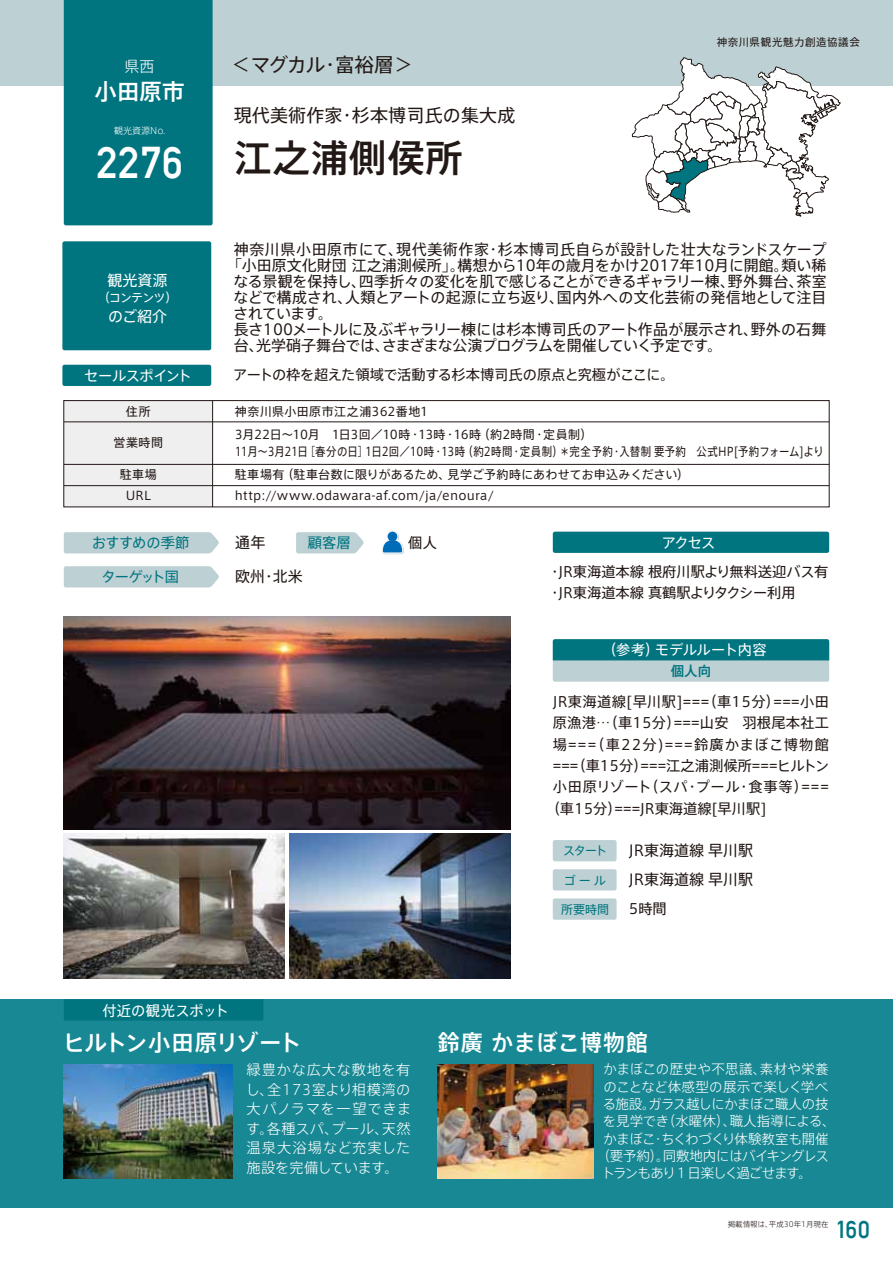
<style>
.page{position:relative;width:893px;height:1263px;background:#fff}
.page>*{position:absolute;margin:0;border:0;box-sizing:border-box;transform-origin:0 0}
.t1{font:43.5px "Alte DIN1451 Mittelschrift";color:#fff}
.t2{font:500 37.5px "Axis Pro N";letter-spacing:.02em;color:#221815}
.t3{font:24px "Alte DIN1451 Mittelschrift";color:#007580}
.t4{font:500 22.5px "Axis Pro N";letter-spacing:-.045em;color:#fff}
.t5{font:500 22.5px "Axis Pro N";letter-spacing:.045em;color:#fff}
.t6{font:500 22.5px "Axis Pro N";letter-spacing:.005em;color:#fff}
.t7{font:19.5px "Axis Pro N";letter-spacing:-.045em;color:#221815}
.t8{font:18px "Axis Pro N";letter-spacing:.01em;color:#221815}
.t9{font:15px "Axis Pro N";color:#221815}
.t10{font:15px "Axis Pro N";letter-spacing:-.025em;color:#221815}
.t11{font:15px "Axis Pro N";letter-spacing:.04em;color:#221815}
.t12{font:15px "Axis Pro N";letter-spacing:-.05em;color:#221815}
.t13{font:15px "Axis Pro N";color:#fff}
.t14{font:300 15px "Axis Pro N";color:#fff}
.t15{font:14.25px/21.3px "Axis Pro N";color:#221815}
.t16{font:300 14.25px/19.5px "Axis Pro N";letter-spacing:.02em;color:#fff;text-align:justify}
.t17{font:14.25px "Axis Pro N";letter-spacing:-.025em;color:#221815}
.t18{font:14.25px "Axis Pro N";letter-spacing:.025em;color:#221815}
.t19{font:14.25px "Axis Pro N";letter-spacing:-.025em;color:#fff}
.t20{font:14.25px "Axis Pro N";letter-spacing:.08em;color:#221815}
.t21{font:14.25px "Axis Pro N";letter-spacing:.045em;color:#221815}
.t22{font:14.25px "Axis Pro N";letter-spacing:.01em;color:#fff}
.t23{font:14.25px "Axis Pro N";letter-spacing:-.04em;color:#007580}
.t24{font:14.25px "Axis Pro N";letter-spacing:-.02em;color:#007580}
.t25{font:300 13.5px "Axis Pro N";letter-spacing:-.025em;color:#fff}
.t26{font:300 13.5px "Axis Pro N";color:#fff}
.t27{font:300 13.5px "Axis Pro N";letter-spacing:.025em;color:#fff}
.t28{font:300 13.5px "Axis Pro N";letter-spacing:-.09em;color:#fff}
.t29{font:500 13.5px "Axis Pro N";color:#007580}
.t30{font:12px/23.1px "Axis Pro N";letter-spacing:.02em;color:#221815;scale:.87 1}
.t31{font:12px/21px "Axis Pro N";letter-spacing:.02em;color:#221815;text-align:center}
.t32{font:12px "Axis Pro N";letter-spacing:-.04em;color:#007580}
.t33{font:12px "Axis Pro N";letter-spacing:-.07em;color:#fff}
.t34{font:10.5px "Axis Pro N";letter-spacing:.055em;color:#221815}
.t35{font:300 9px "Axis Pro N";color:#fff}
.t36{font:300 7.5px "Axis Pro N";color:#221815}
</style>
<div class="page">
<div style="left:0;top:0;width:893px;height:85px;background:#bdd0d4"></div>
<div style="left:64px;top:0;width:149px;height:225px;background:#007580"></div>
<svg style="left:632px;top:57px;width:209px;height:160px"></svg>
<div style="left:553px;top:532px;width:276px;height:21px;background:#007580;border-radius:2px"></div>
<div style="left:64px;top:401px;width:149px;height:106px;background:#efefef"></div>
<hr style="left:212px;top:401px;width:1px;height:106px;background:#221815">
<hr style="left:64px;top:464px;width:765px;height:1px;background:#221815">
<hr style="left:64px;top:421px;width:765px;height:1px;background:#221815">
<hr style="left:64px;top:485px;width:765px;height:1px;background:#221815">
<div style="left:63px;top:400px;width:767px;height:107px;border:1px solid #221815"></div>
<div style="left:0;top:999px;width:893px;height:209px;background:#188994"></div>
<div style="left:64px;top:999px;width:199px;height:21px;background:#007580"></div>
<div style="left:553px;top:639px;width:276px;height:43px;background:#bdd0d4;border-radius:2px"></div>
<div style="left:553px;top:639px;width:276px;height:21px;background:#007580"></div>
<div style="left:62px;top:241px;width:149px;height:109px;background:#007580;border-radius:2px"></div>
<div style="left:62px;top:365px;width:149px;height:21px;background:#007580;border-radius:2px"></div>
<div style="left:553px;top:840px;width:64px;height:21px;background:#bdd0d4;border-radius:2px"></div>
<div style="left:553px;top:898px;width:64px;height:22px;background:#bdd0d4;border-radius:2px"></div>
<div style="left:553px;top:869px;width:64px;height:21px;background:#bdd0d4;border-radius:2px"></div>
<svg style="left:64px;top:566px;width:155px;height:21px;background:#bfd1d5"></svg>
<svg style="left:296px;top:532px;width:68px;height:21px"></svg>
<svg style="left:64px;top:532px;width:155px;height:21px;background:#bfd1d5"></svg>
<svg style="left:382px;top:530px;width:22px;height:25px"></svg>
<img style="left:64px;top:617px;width:446px;height:212px">
<img style="left:64px;top:833px;width:221px;height:145px">
<img style="left:289px;top:833px;width:221px;height:145px">
<img style="left:438px;top:1064px;width:155px;height:115px">
<img style="left:64px;top:1064px;width:168px;height:115px">
<p class="t14" style="left:125px;top:58px;width:31px">県西</p>
<h3 class="t6" style="left:95px;top:81px;width:91px">小田原市</h3>
<p class="t35" style="left:114px;top:126px;width:53px">観光資源No.</p>
<h1 class="t1" style="left:97px;top:137px;width:88px">2276</h1>
<p class="t13" style="left:108px;top:273px;width:61px">観光資源</p>
<p class="t33" style="left:98px;top:292px;width:81px">（コンテンツ）</p>
<p class="t13" style="left:108px;top:309px;width:61px">のご紹介</p>
<h3 class="t7" style="left:232px;top:55px;width:183px">＜マグカル・富裕層＞</h3>
<p class="t8" style="left:234px;top:106px;width:283px">現代美術作家・杉本博司氏の集大成</p>
<h2 class="t2" style="left:234px;top:139px;width:230px">江之浦側侯所</h2>
<p class="t34" style="left:717px;top:37px;width:145px">神奈川県観光魅力創造協議会</p>
<p class="t11" style="left:234px;top:241px;width:594px">神奈川県小田原市にて、現代美術作家・杉本博司氏自らが設計した壮大なランドスケープ</p>
<p class="t9" style="left:227px;top:257px;width:601px">「小田原文化財団 江之浦測候所」。構想から10年の歳月をかけ2017年10月に開館。類い稀</p>
<p class="t10" style="left:234px;top:274px;width:595px">なる景観を保持し、四季折々の変化を肌で感じることができるギャラリー棟、野外舞台、茶室</p>
<p class="t9" style="left:234px;top:290px;width:594px">などで構成され、人類とアートの起源に立ち返り、国内外への文化芸術の発信地として注目</p>
<p class="t9" style="left:233px;top:306px;width:101px">されています。</p>
<p class="t9" style="left:234px;top:322px;width:594px">長さ100メートルに及ぶギャラリー棟には杉本博司氏のアート作品が展示され、野外の石舞</p>
<p class="t12" style="left:234px;top:338px;width:490px">台、光学硝子舞台では、さまざまな公演プログラムを開催していく予定です。</p>
<p class="t19" style="left:84px;top:368px;width:109px">セールスポイント</p>
<p class="t17" style="left:233px;top:368px;width:443px">アートの枠を超えた領域で活動する杉本博司氏の原点と究極がここに。</p>
<p class="t31" style="left:126px;top:401px;width:26px">住所</p>
<p class="t31" style="left:114px;top:432px;width:51px">営業時間</p>
<p class="t31" style="left:120px;top:464px;width:39px">駐車場<br>URL</p>
<p class="t31" style="left:235px;top:400px;width:359px;line-height:23.1px;text-align:left">神奈川県小田原市江之浦362番地1<br>3月22日～10月　1日3回／10時・13時・16時（約2時間・定員制）</p>
<p class="t30" style="left:235px;top:440px;width:678px">11月～3月21日［春分の日］1日2回／10時・13時（約2時間・定員制）＊完全予約・入替制 要予約　公式HP[予約フォーム]より駐車場有（駐車台数に限りがあるため、見学ご予約時にあわせてお申込みください）</p>
<p class="t31" style="left:235px;top:485px;width:260px">http://www.odawara-af.com/ja/enoura/</p>
<p class="t24" style="left:92px;top:535px;width:99px">おすすめの季節</p>
<p class="t9" style="left:235px;top:534px;width:32px">通年</p>
<p class="t23" style="left:308px;top:536px;width:44px">顧客層</p>
<p class="t15" style="left:408px;top:532px;width:31px">個人</p>
<p class="t23" style="left:102px;top:570px;width:79px">ターゲット国</p>
<p class="t9" style="left:235px;top:569px;width:69px">欧州・北米</p>
<p class="t19" style="left:662px;top:535px;width:55px">アクセス</p>
<p class="t15" style="left:548px;top:561px;width:282px">・JR東海道本線 根府川駅より無料送迎バス有・JR東海道本線 真鶴駅よりタクシー利用</p>
<p class="t19" style="left:602px;top:642px;width:166px">（参考）モデルルート内容</p>
<p class="t18" style="left:553px;top:695px;width:278px">JR東海道線[早川駅]===（車15分）===小田</p>
<p class="t15" style="left:553px;top:712px;width:278px">原漁港…（車15分）===山安 羽根尾本社工</p>
<p class="t20" style="left:553px;top:737px;width:278px">場===（車22分)===鈴廣かまぼこ博物館</p>
<p class="t15" style="left:553px;top:755px;width:278px">===（車15分）===江之浦測候所===ヒルトン</p>
<p class="t21" style="left:553px;top:780px;width:278px">小田原リゾート（スパ・プール・食事等）===</p>
<p class="t15" style="left:546px;top:797px;width:222px">（車15分）===JR東海道線[早川駅]</p>
<p class="t29" style="left:671px;top:664px;width:42px">個人向</p>
<p class="t32" style="left:563px;top:844px;width:46px">スタート</p>
<p class="t9" style="left:629px;top:842px;width:126px">JR東海道線 早川駅</p>
<p class="t32" style="left:564px;top:874px;width:44px">ゴ ー ル</p>
<p class="t9" style="left:629px;top:871px;width:126px">JR東海道線 早川駅</p>
<p class="t32" style="left:561px;top:903px;width:49px">所要時間</p>
<p class="t15" style="left:629px;top:898px;width:40px">5時間</p>
<p class="t22" style="left:102px;top:1003px;width:128px">付近の観光スポット</p>
<h3 class="t4" style="left:63px;top:1031px;width:240px">ヒルトン小田原リゾート</h3>
<p class="t16" style="left:246px;top:1060px;width:167px">緑豊かな広大な敷地を有し、全173室より相模湾の大パノラマを一望できます。各種スパ、プール、天然温泉大浴場など充実した施設を完備しています。</p>
<h3 class="t5" style="left:438px;top:1031px;width:212px">鈴廣 かまぼこ博物館</h3>
<p class="t27" style="left:603px;top:1062px;width:227px">かまぼこの歴史や不思議、素材や栄養</p>
<p class="t25" style="left:603px;top:1080px;width:226px">のことなど体感型の展示で楽しく学べ</p>
<p class="t25" style="left:603px;top:1097px;width:227px">る施設。ガラス越しにかまぼこ職人の技</p>
<p class="t26" style="left:603px;top:1114px;width:234px">を見学でき（水曜休）、職人指導による、</p>
<p class="t25" style="left:603px;top:1131px;width:227px">かまぼこ・ちくわづくり体験教室も開催</p>
<p class="t25" style="left:597px;top:1149px;width:234px">（要予約）。同敷地内にはバイキングレス</p>
<p class="t28" style="left:601px;top:1166px;width:212px">トランもあり１日楽しく過ごせます。</p>
<p class="t36" style="left:728px;top:1220px;width:102px">掲載情報は、平成30年1月現在</p>
<h3 class="t3" style="left:836px;top:1214px;width:35px">160</h3>
</div>
